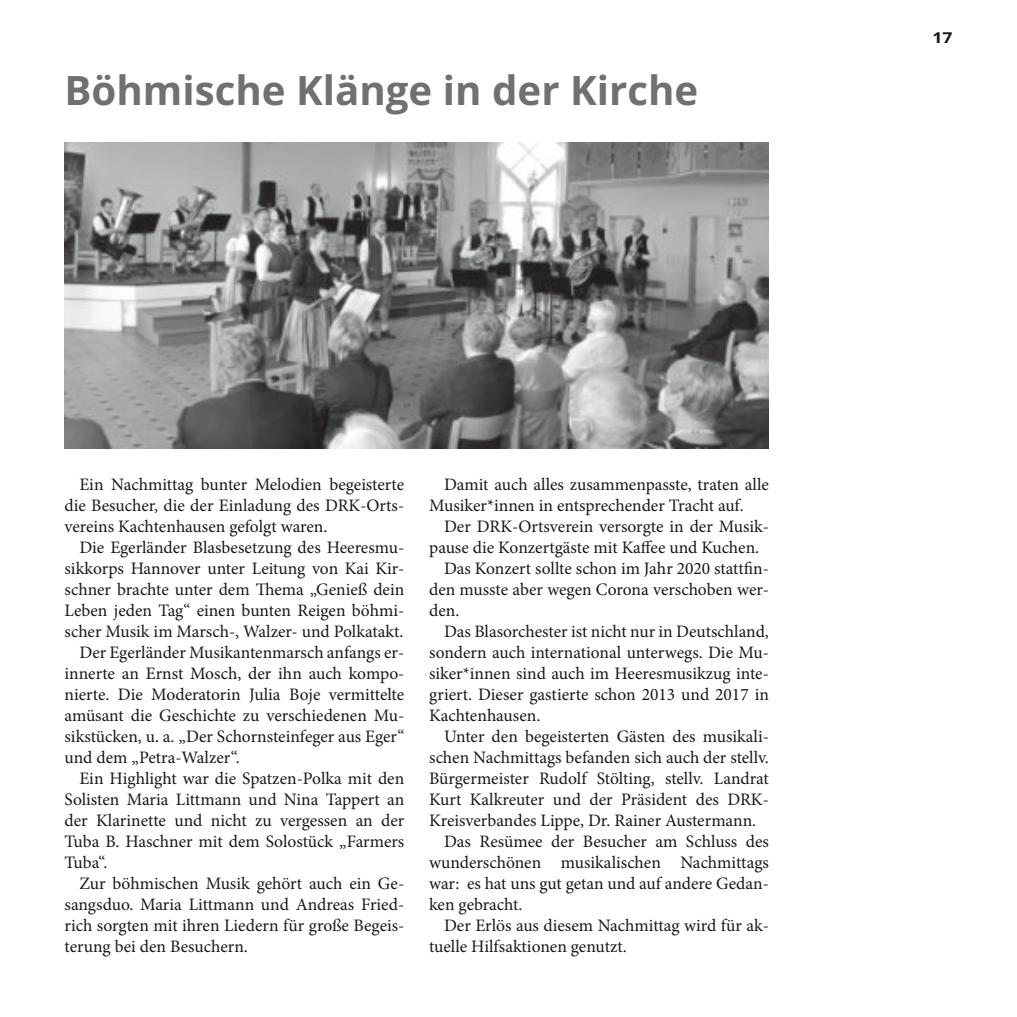
<style>
.page{position:relative;width:1017px;height:1017px;background:#fff}
.page>*{position:absolute;margin:0;border:0;box-sizing:border-box;transform-origin:0 0}
.t1{font:700 40.25px "Open Sans";color:#6f7072}
.t2{font:17.5px/21px "Minion Pro";color:#1a171b;text-align:justify}
.t3{font:700 14.88px "Open Sans";color:#1a171b;scale:1.18 1}
</style>
<div class="page">
<img style="left:64px;top:142px;width:705px;height:306px">
<h1 class="t1" style="left:64px;top:62px;width:635px">Böhmische Klänge in der Kirche</h1>
<p class="t2" style="left:64px;top:475px;width:341px;text-indent:15px">Ein Nachmittag bunter Melodien begeisterte die Besucher, die der Einladung des DRK-Orts‐ vereins Kachtenhausen gefolgt waren.</p>
<p class="t2" style="left:79px;top:538px;width:326px">Die Egerländer Blasbesetzung des Heeresmu‐</p>
<p class="t2" style="left:64px;top:559px;width:341px">sikkorps Hannover unter Leitung von Kai Kir‐</p>
<p class="t2" style="left:64px;top:580px;width:341px">schner brachte unter dem Thema „Genieß dein</p>
<p class="t2" style="left:64px;top:601px;width:341px">Leben jeden Tag“ einen bunten Reigen böhmi‐</p>
<p class="t2" style="left:64px;top:622px;width:340px">scher Musik im Marsch-, Walzer- und Polkatakt.</p>
<p class="t2" style="left:79px;top:643px;width:326px">Der Egerländer Musikantenmarsch anfangs er‐</p>
<p class="t2" style="left:64px;top:664px;width:341px">innerte an Ernst Mosch, der ihn auch kompo‐</p>
<p class="t2" style="left:64px;top:685px;width:341px">nierte. Die Moderatorin Julia Boje vermittelte</p>
<p class="t2" style="left:64px;top:706px;width:341px">amüsant die Geschichte zu verschiedenen Mu‐</p>
<p class="t2" style="left:64px;top:727px;width:341px">sikstücken, u. a. „Der Schornsteinfeger aus Eger“</p>
<p class="t2" style="left:64px;top:748px;width:177px">und dem „Petra-Walzer“.</p>
<p class="t2" style="left:79px;top:769px;width:326px">Ein Highlight war die Spatzen-Polka mit den</p>
<p class="t2" style="left:64px;top:790px;width:341px">Solisten Maria Littmann und Nina Tappert an</p>
<p class="t2" style="left:64px;top:811px;width:341px">der Klarinette und nicht zu vergessen an der</p>
<p class="t2" style="left:64px;top:832px;width:341px">Tuba B. Haschner mit dem Solostück „Farmers</p>
<p class="t2" style="left:64px;top:853px;width:45px">Tuba“.</p>
<p class="t2" style="left:79px;top:874px;width:326px">Zur böhmischen Musik gehört auch ein Ge‐</p>
<p class="t2" style="left:64px;top:895px;width:341px">sangsduo. Maria Littmann und Andreas Fried‐</p>
<p class="t2" style="left:64px;top:916px;width:341px">rich sorgten mit ihren Liedern für große Begeis‐</p>
<p class="t2" style="left:64px;top:937px;width:185px">terung bei den Besuchern.</p>
<p class="t2" style="left:429px;top:475px;width:341px;text-indent:15px">Damit auch alles zusammenpasste, traten alle<br>Musiker*innen in entsprechender Tracht auf.</p>
<p class="t2" style="left:444px;top:517px;width:326px">Der DRK-Ortsverein versorgte in der Musik‐</p>
<p class="t2" style="left:429px;top:538px;width:332px">pause die Konzertgäste mit Kaffee und Kuchen.</p>
<p class="t2" style="left:444px;top:559px;width:326px">Das Konzert sollte schon im Jahr 2020 stattfin‐</p>
<p class="t2" style="left:429px;top:580px;width:341px">den musste aber wegen Corona verschoben wer‐</p>
<p class="t2" style="left:429px;top:601px;width:32px">den.</p>
<p class="t2" style="left:444px;top:622px;width:326px">Das Blasorchester ist nicht nur in Deutschland,</p>
<p class="t2" style="left:429px;top:643px;width:341px">sondern auch international unterwegs. Die Mu‐</p>
<p class="t2" style="left:429px;top:664px;width:341px">siker*innen sind auch im Heeresmusikzug inte‐</p>
<p class="t2" style="left:429px;top:685px;width:341px">griert. Dieser gastierte schon 2013 und 2017 in</p>
<p class="t2" style="left:429px;top:706px;width:113px">Kachtenhausen.</p>
<p class="t2" style="left:444px;top:727px;width:326px">Unter den begeisterten Gästen des musikali‐</p>
<p class="t2" style="left:429px;top:748px;width:341px">schen Nachmittags befanden sich auch der stellv.</p>
<p class="t2" style="left:429px;top:769px;width:341px">Bürgermeister Rudolf Stölting, stellv. Landrat</p>
<p class="t2" style="left:429px;top:790px;width:341px">Kurt Kalkreuter und der Präsident des DRK-</p>
<p class="t2" style="left:429px;top:811px;width:329px">Kreisverbandes Lippe, Dr. Rainer Austermann.</p>
<p class="t2" style="left:444px;top:832px;width:326px">Das Resümee der Besucher am Schluss des</p>
<p class="t2" style="left:429px;top:853px;width:341px">wunderschönen musikalischen Nachmittags</p>
<p class="t2" style="left:429px;top:874px;width:341px">war: es hat uns gut getan und auf andere Gedan‐</p>
<p class="t2" style="left:429px;top:895px;width:95px">ken gebracht.</p>
<p class="t2" style="left:444px;top:916px;width:326px">Der Erlös aus diesem Nachmittag wird für ak‐</p>
<p class="t2" style="left:429px;top:937px;width:199px">tuelle Hilfsaktionen genutzt.</p>
<p class="t3" style="left:932px;top:27px;width:18px">17</p>
</div>
